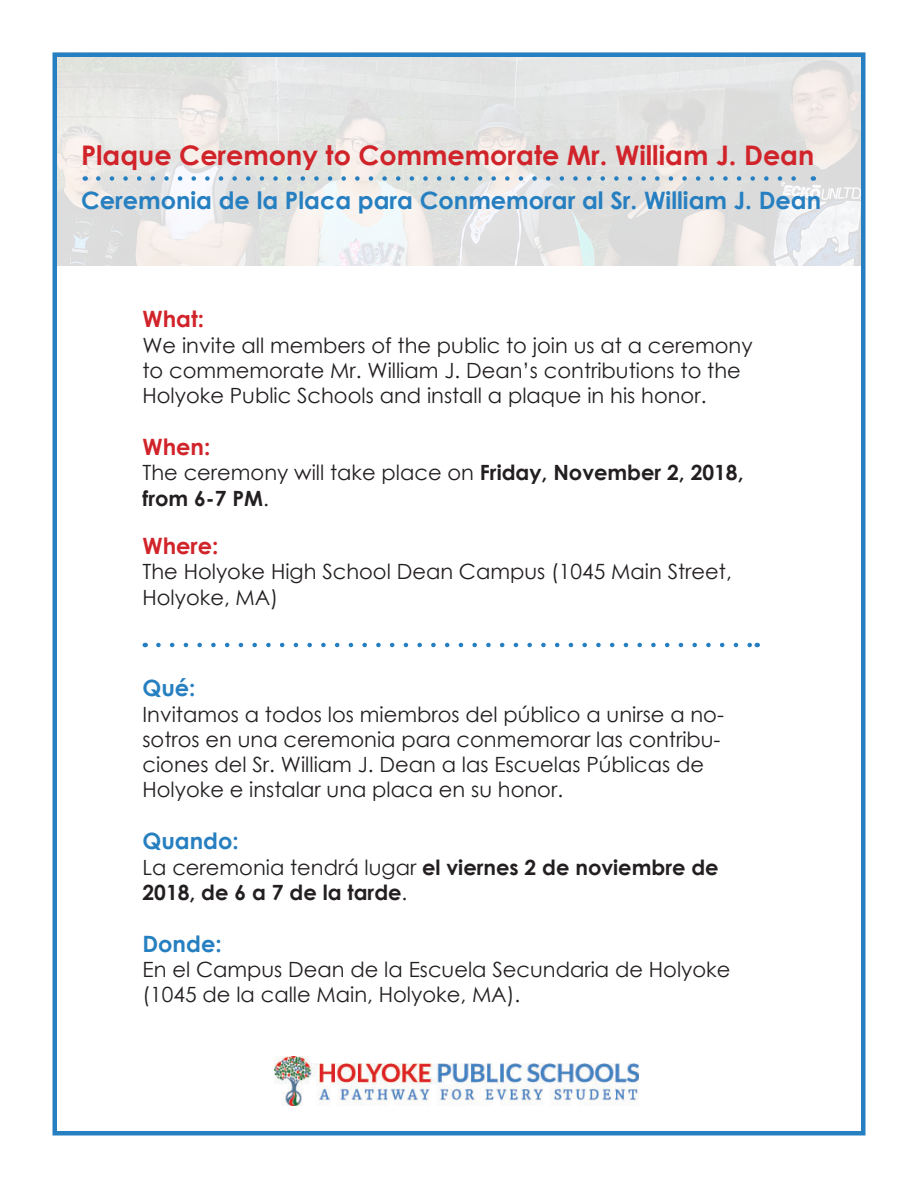
<style>
.page{position:relative;width:918px;height:1188px;background:#fff}
.page>*{position:absolute;margin:0;border:0;box-sizing:border-box;transform-origin:0 0}
.t1{font:700 27px "Century Gothic";color:#d1232a}
.t2{font:700 24px "Century Gothic";color:#267fc0}
.t3{font:700 22.5px "Century Gothic";color:#267fc0}
.t4{font:700 22.5px "Century Gothic";color:#d1232a}
.t5{font:21px/25.2px "Century Gothic";color:#231f20}
.t6{font:700 21px/25.2px "Century Gothic";color:#231f20}
.s1{font-weight:400}
</style>
<div class="page">
<img style="left:57px;top:57px;width:804px;height:209px">
<div style="left:52px;top:52px;width:814px;height:1084px;border:4px solid #267fc0"></div>
<svg style="left:98px;top:176px;width:708px;height:5px;background:#b8ccd9"></svg>
<img style="left:274px;top:1056px;width:365px;height:50px">
<svg style="left:158px;top:643px;width:592px;height:4px"></svg>
<p class="t1" style="left:81px;top:134px;width:735px">Plaque Ceremony to Commemorate Mr. William J. Dean</p>
<p class="t2" style="left:81px;top:182px;width:742px">Ceremonia de la Placa para Conmemorar al Sr. William J. Dean</p>
<p class="t4" style="left:142px;top:302px;width:63px">What:</p>
<p class="t5" style="left:142px;top:332px;width:612px">We invite all members of the public to join us at a ceremony to commemorate Mr. William J. Dean’s contributions to the<br>Holyoke Public Schools and install a plaque in his honor.</p>
<p class="t4" style="left:142px;top:430px;width:69px">When:</p>
<p class="t6" style="left:142px;top:459px;width:603px"><span class="s1">The ceremony will take place on</span> Friday, November 2, 2018, from 6-7 PM<span class="s1">.</span></p>
<p class="t4" style="left:142px;top:529px;width:78px">Where:</p>
<p class="t5" style="left:142px;top:559px;width:591px">The Holyoke High School Dean Campus (1045 Main Street,<br>Holyoke, MA)</p>
<p class="t3" style="left:142px;top:671px;width:55px">Qué:</p>
<p class="t5" style="left:142px;top:701px;width:583px">Invitamos a todos los miembros del público a unirse a no&shy;sotros en una ceremonia para conmemorar las contribu&shy;ciones del Sr. William J. Dean a las Escuelas Públicas de Holyoke e instalar una placa en su honor.</p>
<p class="t3" style="left:142px;top:824px;width:98px">Quando:</p>
<p class="t6" style="left:142px;top:853px;width:578px"><span class="s1">La ceremonia tendrá lugar</span> el viernes 2 de noviembre de<br>2018, de 6 a 7 de la tarde<span class="s1">.</span></p>
<p class="t3" style="left:142px;top:927px;width:81px">Donde:</p>
<p class="t5" style="left:142px;top:957px;width:589px">En el Campus Dean de la Escuela Secundaria de Holyoke (1045 de la calle Main, Holyoke, MA).</p>
</div>
